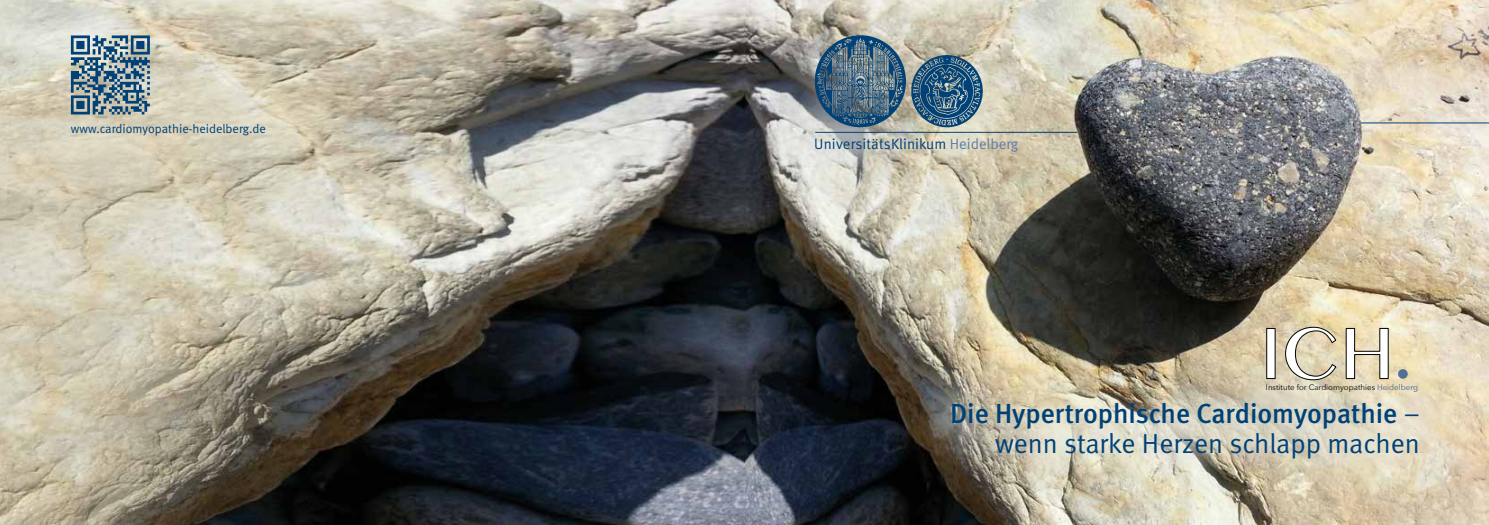
<style>
.page{position:relative;width:1489px;height:525px;background:#fff}
.page>*{position:absolute;margin:0;border:0;box-sizing:border-box;transform-origin:0 0}
.t1{font:500 27.5px "Meta";color:#004177}
.t2{font:27.5px "Meta Normal";color:#004177}
.t3{font:14.88px "Meta Normal";color:#004177}
.t4{font:12.5px "Meta Normal";color:#004177}
.t5{font:7.88px "Avenir Next";color:#020203}
.s1{color:#607caa}
.s2{color:#416185}
.s3{font-family:"Meta Normal";font-weight:400}
</style>
<div class="page">
<img style="left:0;top:0;width:1488px;height:524px">
<hr style="left:815px;top:132px;width:262px;height:1px;background:#004177">
<hr style="left:1360px;top:122px;width:128px;height:1px;background:#004177">
<img style="left:813px;top:35px;width:173px;height:93px">
<svg style="left:71px;top:35px;width:79px;height:79px;background:#6c8999"></svg>
<svg style="left:1266px;top:327px;width:122px;height:53px"></svg>
<div style="left:1397px;top:369px;width:10px;height:9px;background:#536f95;border-radius:50%"></div>
<h3 class="t4" style="left:71px;top:121px;width:196px">www.cardiomyopathie-heidelberg.de</h3>
<h2 class="t3" style="left:814px;top:135px;width:206px">UniversitätsKlinikum <span class="s1">Heidelberg</span></h2>
<p class="t5" style="left:1265px;top:380px;width:154px">Institute for Cardiomyopathies <span class="s2">Heidelberg</span></p>
<h1 class="t1" style="left:950px;top:397px;width:471px">Die Hypertrophische Cardiomyopathie <span class="s3">–</span></h1>
<h1 class="t2" style="left:995px;top:428px;width:426px">wenn starke Herzen schlapp machen</h1>
</div>
